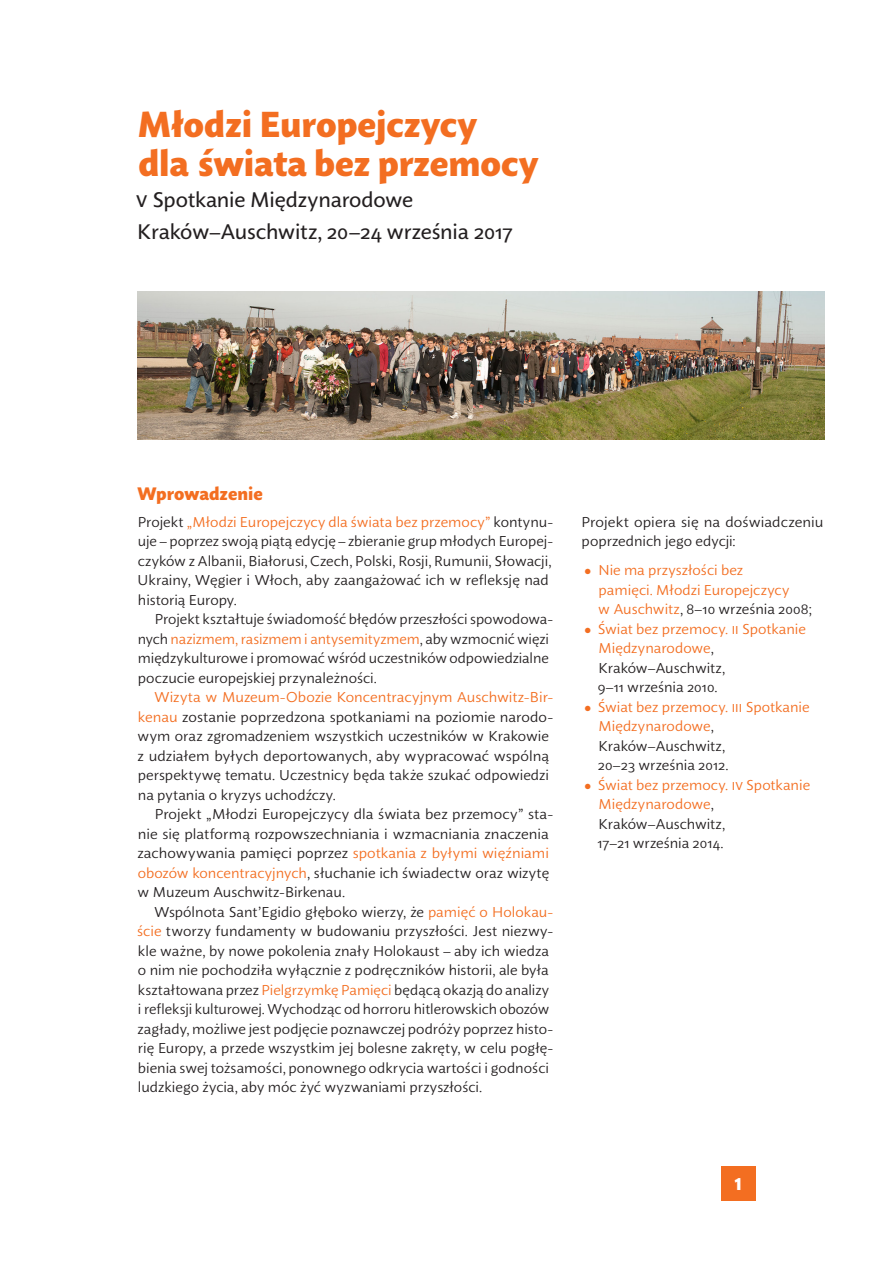
<style>
.page{position:relative;width:893px;height:1263px;background:#fff}
.page>*{position:absolute;margin:0;border:0;box-sizing:border-box;transform-origin:0 0}
.t1{font:900 36px/39px "Lelum Sans";letter-spacing:-.005em;color:#f36e21}
.t2{font:21px/31.5px "Lelum Sans";letter-spacing:-.01em;color:#231f20}
.t3{font:900 18px "Lelum Sans";letter-spacing:-.005em;color:#f36e21}
.t4{font:900 18px "Lelum Sans";color:#fff}
.t5{font:14.25px/19.5px "Lelum Sans";color:#231f20}
.t6{font:14.25px/19.5px "Lelum Sans";color:#f36e21}
.s1{color:#f36e21}
.s2{font-weight:900}
.s3{color:#231f20}
</style>
<div class="page">
<div style="left:721px;top:1166px;width:35px;height:34px;background:#f36e21"></div>
<img style="left:137px;top:291px;width:687px;height:148px">
<h1 class="t1" style="left:137px;top:105px;width:403px">Młodzi Europejczycy<br>dla świata bez przemocy</h1>
<h2 class="t2" style="left:136px;top:185px;width:378px">V Spotkanie Międzynarodowe<br>Kraków–Auschwitz, 20–24 września 2017</h2>
<p class="t3" style="left:137px;top:480px;width:127px">Wprowadzenie</p>
<p class="t5" style="left:138px;top:512px;width:417px">Projekt <span class="s1">„Młodzi Europejczycy dla świata bez przemocy”</span> kontynu&shy;uje – poprzez swoją piątą edycję – zbieranie grup młodych Europej&shy;czyków z Albanii, Białorusi, Czech, Polski, Rosji, Rumunii, Słowacji, Ukrainy, Węgier i Włoch, aby zaangażować ich w refleksję nad historią Europy.</p>
<p class="t5" style="left:138px;top:610px;width:417px;text-indent:17px">Projekt kształtuje świadomość błędów przeszłości spowodowa&shy;nych <span class="s1">nazizmem, rasizmem i antysemityzmem</span>, aby wzmocnić więzi międzykulturowe i promować wśród uczestników odpowiedzialne poczucie europejskiej przynależności.</p>
<p class="t5" style="left:137px;top:688px;width:417px;text-indent:17px"><span class="s1">Wizyta w Muzeum-Obozie Koncentracyjnym Auschwitz-Bir&shy;kenau</span> zostanie poprzedzona spotkaniami na poziomie narodo&shy;wym oraz zgromadzeniem wszystkich uczestników w Krakowie z udziałem byłych deportowanych, aby wypracować wspólną perspektywę tematu. Uczestnicy będa także szukać odpowiedzi na pytania o kryzys uchodźczy.</p>
<p class="t5" style="left:137px;top:805px;width:417px;text-indent:17px">Projekt „Młodzi Europejczycy dla świata bez przemocy” sta&shy;nie się platformą rozpowszechniania i wzmacniania znaczenia zachowywania pamięci poprzez <span class="s1">spotkania z byłymi więźniami obozów koncentracyjnych</span>, słuchanie ich świadectw oraz wizytę w Muzeum Auschwitz-Birkenau.</p>
<p class="t5" style="left:137px;top:902px;width:417px;text-indent:17px">Wspólnota Sant’Egidio głęboko wierzy, że <span class="s1">pamięć o Holokau&shy;ście</span> tworzy fundamenty w budowaniu przyszłości. Jest niezwy&shy;kle ważne, by nowe pokolenia znały Holokaust – aby ich wiedza o nim nie pochodziła wyłącznie z podręczników historii, ale była kształtowana przez <span class="s1">Pielgrzymkę Pamięci</span> będącą okazją do analizy i refleksji kulturowej. Wychodząc od horroru hitlerowskich obozów zagłady, możliwe jest podjęcie poznawczej podróży poprzez histo&shy;rię Europy, a przede wszystkim jej bolesne zakręty, w celu pogłę&shy;bienia swej tożsamości, ponownego odkrycia wartości i godności ludzkiego życia, aby móc żyć wyzwaniami przyszłości.</p>
<p class="t5" style="left:581px;top:512px;width:244px">Projekt opiera się na doświadczeniu poprzednich jego edycji:</p>
<p class="t6" style="left:598px;top:561px;width:215px;text-indent:-14px"><span class="s2">•</span> Nie ma przyszłości bez<br>pamięci. Młodzi Europejczycy<br>w Auschwitz<span class="s3">, 8–10 września 2008;</span></p>
<p class="t6" style="left:598px;top:620px;width:210px;text-indent:-14px"><span class="s2">•</span> Świat bez przemocy. II Spotkanie<br>Międzynarodowe<span class="s3">,<br>Kraków–Auschwitz,<br>9–11 września 2010.</span></p>
<p class="t6" style="left:598px;top:698px;width:213px;text-indent:-14px"><span class="s2">•</span> Świat bez przemocy. III Spotkanie<br>Międzynarodowe<span class="s3">,<br>Kraków–Auschwitz,<br>20–23 września 2012.</span></p>
<p class="t6" style="left:598px;top:776px;width:214px;text-indent:-13px"><span class="s2">•</span> Świat bez przemocy. IV Spotkanie<br>Międzynarodowe<span class="s3">,<br>Kraków–Auschwitz,<br>17–21 września 2014.</span></p>
<p class="t4" style="left:732px;top:1170px;width:13px">1</p>
</div>
